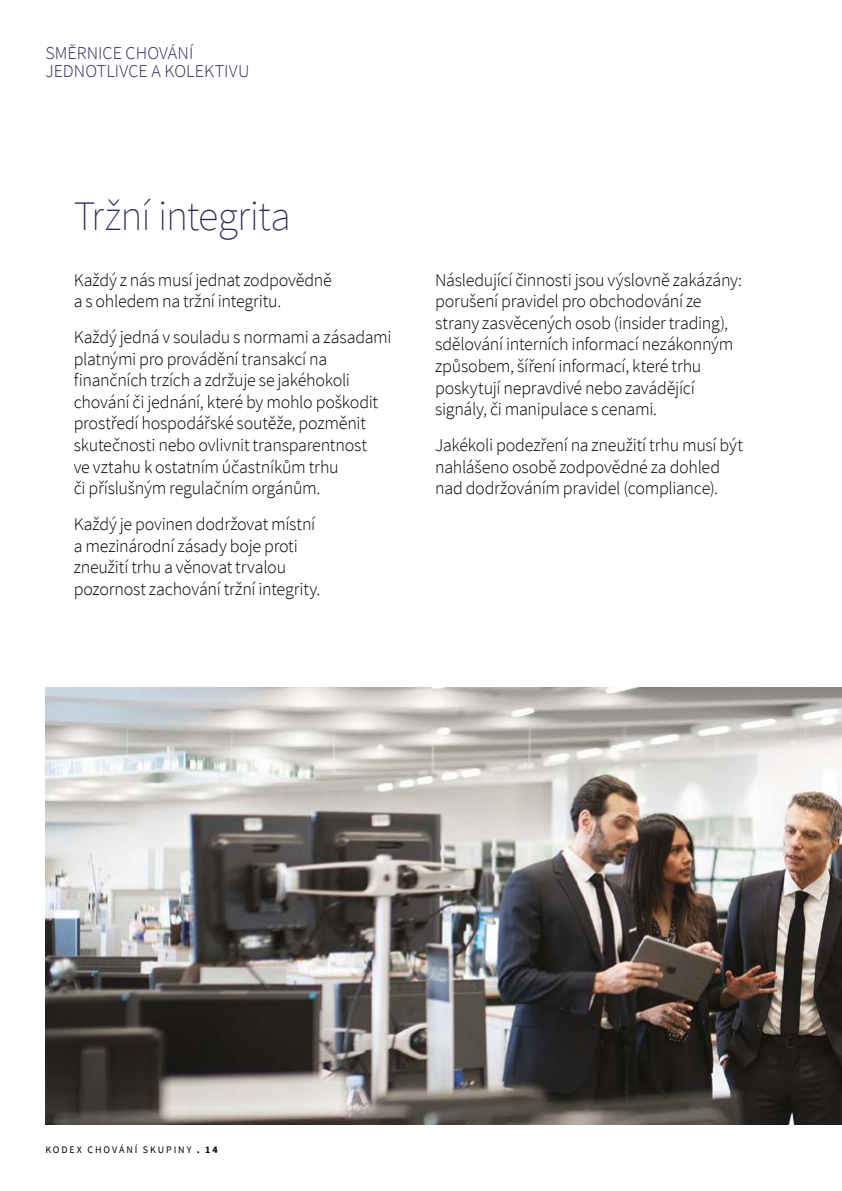
<style>
.page{position:relative;width:842px;height:1191px;background:#fff}
.page>*{position:absolute;margin:0;border:0;box-sizing:border-box;transform-origin:0 0}
.t1{font:200 42px "Source Sans Pro";letter-spacing:-.02em;color:#262957}
.t2{font:300 18px/21.6px "Source Sans Pro";letter-spacing:-.015em;color:#000}
.t3{font:300 18px/18px "Source Sans Pro";color:#262957}
.t4{font:10px "Source Sans Pro";letter-spacing:.19em;color:#000}
.s1{font-weight:700}
</style>
<div class="page">
<img style="left:45px;top:688px;width:797px;height:436px">
<p class="t3" style="left:45px;top:44px;width:206px">SMĚRNICE CHOVÁNÍ<br>JEDNOTLIVCE A KOLEKTIVU</p>
<h1 class="t1" style="left:74px;top:191px;width:219px">Tržní integrita</h1>
<p class="t2" style="left:74px;top:269px;width:260px">Každý z nás musí jednat zodpovědně a s ohledem na tržní integritu.</p>
<p class="t2" style="left:74px;top:326px;width:319px">Každý jedná v souladu s normami a zásadami platnými pro provádění transakcí na finančních trzích a zdržuje se jakéhokoli chování či jednání, které by mohlo poškodit prostředí hospodářské soutěže, pozměnit skutečnosti nebo ovlivnit transparentnost<br>ve vztahu k ostatním účastníkům trhu<br>či příslušným regulačním orgánům.</p>
<p class="t2" style="left:74px;top:513px;width:248px">Každý je povinen dodržovat místní a mezinárodní zásady boje proti zneužití trhu a věnovat trvalou pozornost zachování tržní integrity.</p>
<p class="t2" style="left:435px;top:269px;width:308px">Následující činnosti jsou výslovně zakázány: porušení pravidel pro obchodování ze strany zasvěcených osob (insider trading), sdělování interních informací nezákonným způsobem, šíření informací, které trhu poskytují nepravdivé nebo zavádějící signály, či manipulace s cenami.</p>
<p class="t2" style="left:435px;top:434px;width:309px">Jakékoli podezření na zneužití trhu musí být nahlášeno osobě zodpovědné za dohled nad dodržováním pravidel (compliance).</p>
<p class="t4" style="left:45px;top:1143px;width:174px">KODEX CHOVÁNÍ SKUPINY <span class="s1">. 14</span></p>
</div>
